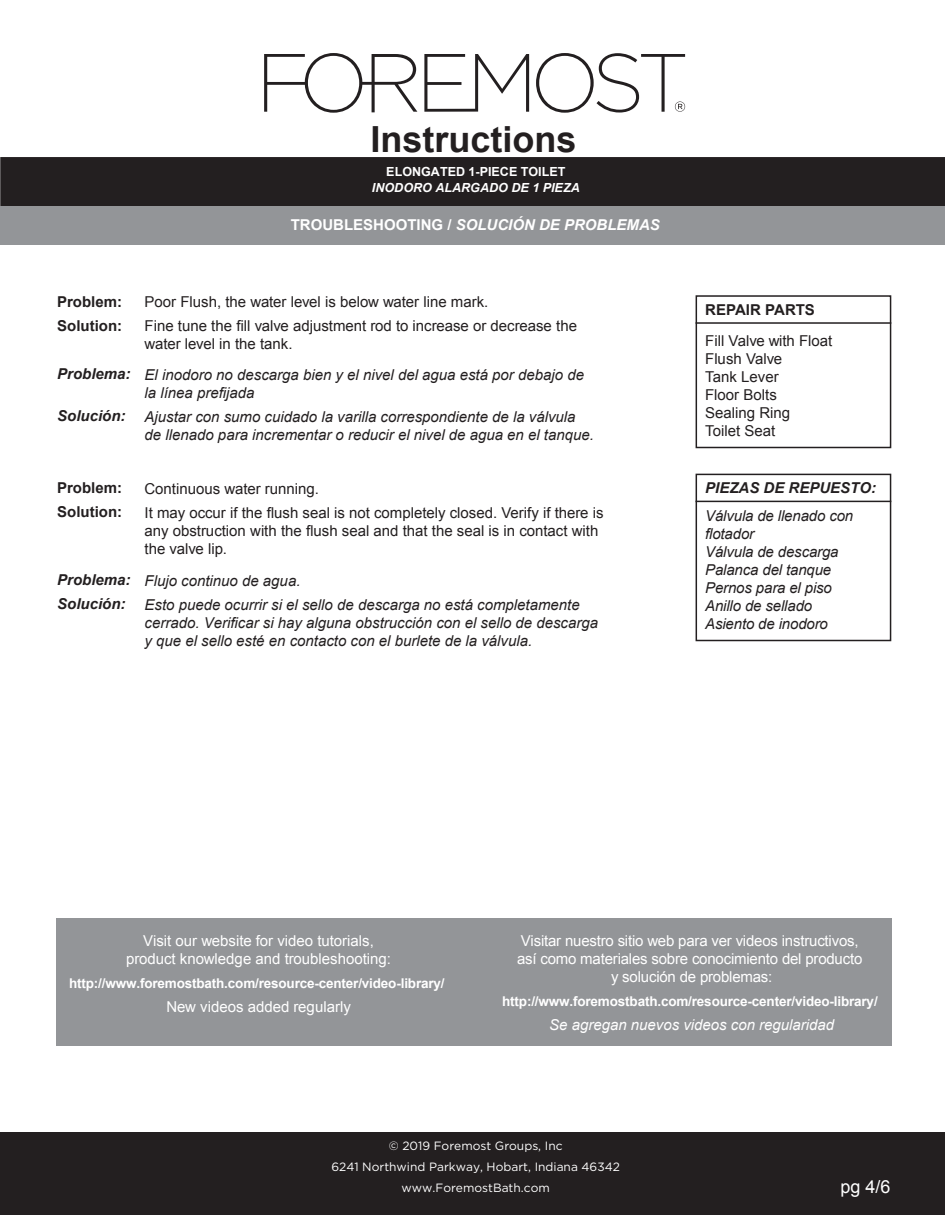
<style>
.page{position:relative;width:945px;height:1215px;background:#fff}
.page>*{position:absolute;margin:0;border:0;box-sizing:border-box;transform-origin:0 0}
.t1{font:700 36px "Arial";color:#231f20}
.t2{font:18px "Arial";color:#fff}
.t3{font:italic 15px/18px "Arial";color:#231f20}
.t4{font:15px/18px "Arial";color:#231f20}
.t5{font:15px/18px "Arial";letter-spacing:-.015em;color:#fff;text-align:center}
.t6{font:italic 700 15px/24px "Arial";color:#231f20}
.t7{font:700 15px/24px "Arial";color:#231f20}
.t8{font:italic 15px "Arial";color:#fff}
.t9{font:italic 700 15px "Arial";color:#fff}
.t10{font:700 13.5px "Arial";letter-spacing:-.01em;color:#fff}
.t11{font:italic 700 12.6px "Arial";color:#fff}
.t12{font:700 12.6px "Arial";color:#fff}
.t13{font:12px/21px "Gotham";color:#fff;text-align:center}
.s1{font-style:normal}
</style>
<div class="page">
<div style="left:0;top:1133px;width:945px;height:82px;background:#231f20"></div>
<div style="left:0;top:157px;width:945px;height:50px;background:#231f20"></div>
<svg style="left:424px;top:54px;width:105px;height:58px"></svg>
<svg style="left:536px;top:53px;width:149px;height:60px"></svg>
<svg style="left:264px;top:53px;width:153px;height:60px"></svg>
<div style="left:0;top:207px;width:945px;height:38px;background:#939598"></div>
<div style="left:696px;top:295px;width:195px;height:153px;border:2px solid #231f20"></div>
<hr style="left:696px;top:322px;width:195px;height:2px;background:#231f20">
<div style="left:696px;top:474px;width:195px;height:167px;border:2px solid #231f20"></div>
<hr style="left:696px;top:501px;width:195px;height:1px;background:#231f20">
<div style="left:57px;top:919px;width:835px;height:127px;background:#939598"></div>
<h1 class="t1" style="left:370px;top:116px;width:208px">Instructions</h1>
<p class="t12" style="left:386px;top:163px;width:181px">ELONGATED 1-PIECE TOILET</p>
<p class="t11" style="left:372px;top:179px;width:209px">INODORO ALARGADO DE 1 PIEZA</p>
<p class="t9" style="left:291px;top:215px;width:371px"><span class="s1">TROUBLESHOOTING /</span> SOLUCIÓN DE PROBLEMAS</p>
<p class="t7" style="left:57px;top:290px;width:66px">Problem:<br>Solution:</p>
<p class="t6" style="left:57px;top:362px;width:75px">Problema:</p>
<p class="t6" style="left:57px;top:404px;width:70px">Solución:</p>
<p class="t7" style="left:57px;top:476px;width:66px">Problem:<br>Solution:</p>
<p class="t6" style="left:57px;top:568px;width:75px">Problema:<br>Solución:</p>
<p class="t4" style="left:145px;top:290px;width:434px;line-height:24px">Poor Flush, the water level is below water line mark.<br>Fine tune the fill valve adjustment rod to increase or decrease the</p>
<p class="t4" style="left:145px;top:335px;width:150px">water level in the tank.</p>
<p class="t3" style="left:145px;top:366px;width:441px">El inodoro no descarga bien y el nivel del agua está por debajo de la línea prefijada</p>
<p class="t3" style="left:145px;top:408px;width:451px">Ajustar con sumo cuidado la varilla correspondiente de la válvula de llenado para incrementar o reducir el nivel de agua en el tanque.</p>
<p class="t4" style="left:145px;top:477px;width:460px;line-height:24px">Continuous water running.<br>It may occur if the flush seal is not completely closed. Verify if there is</p>
<p class="t4" style="left:145px;top:522px;width:455px">any obstruction with the flush seal and that the seal is in contact with the valve lip.</p>
<p class="t3" style="left:145px;top:569px;width:437px;line-height:24px">Flujo continuo de agua.<br>Esto puede ocurrir si el sello de descarga no está completamente</p>
<p class="t3" style="left:145px;top:614px;width:455px">cerrado. Verificar si hay alguna obstrucción con el sello de descarga y que el sello esté en contacto con el burlete de la válvula.</p>
<p class="t7" style="left:705px;top:298px;width:111px">REPAIR PARTS</p>
<p class="t4" style="left:705px;top:332px;width:129px">Fill Valve with Float<br>Flush Valve<br>Tank Lever<br>Floor Bolts<br>Sealing Ring<br>Toilet Seat</p>
<p class="t6" style="left:705px;top:476px;width:172px">PIEZAS DE REPUESTO:</p>
<p class="t3" style="left:705px;top:507px;width:150px">Válvula de llenado con flotador<br>Válvula de descarga<br>Palanca del tanque<br>Pernos para el piso<br>Anillo de sellado<br>Asiento de inodoro</p>
<p class="t5" style="left:126px;top:932px;width:267px">Visit our website for video tutorials, product knowledge and troubleshooting:</p>
<p class="t10" style="left:69px;top:974px;width:377px">http://www.foremostbath.com/resource-center/video-library/</p>
<p class="t5" style="left:166px;top:998px;width:186px">New videos added regularly</p>
<p class="t5" style="left:517px;top:932px;width:347px">Visitar nuestro sitio web para ver videos instructivos, así como materiales sobre conocimiento del producto y solución de problemas:</p>
<p class="t10" style="left:502px;top:992px;width:377px">http://www.foremostbath.com/resource-center/video-library/</p>
<p class="t8" style="left:549px;top:1015px;width:287px">Se agregan nuevos videos con regularidad</p>
<p class="t13" style="left:331px;top:1136px;width:290px">© 2019 Foremost Groups, Inc<br>6241 Northwind Parkway, Hobart, Indiana 46342 www.ForemostBath.com</p>
<p class="t2" style="left:840px;top:1175px;width:52px">pg 4/6</p>
</div>
